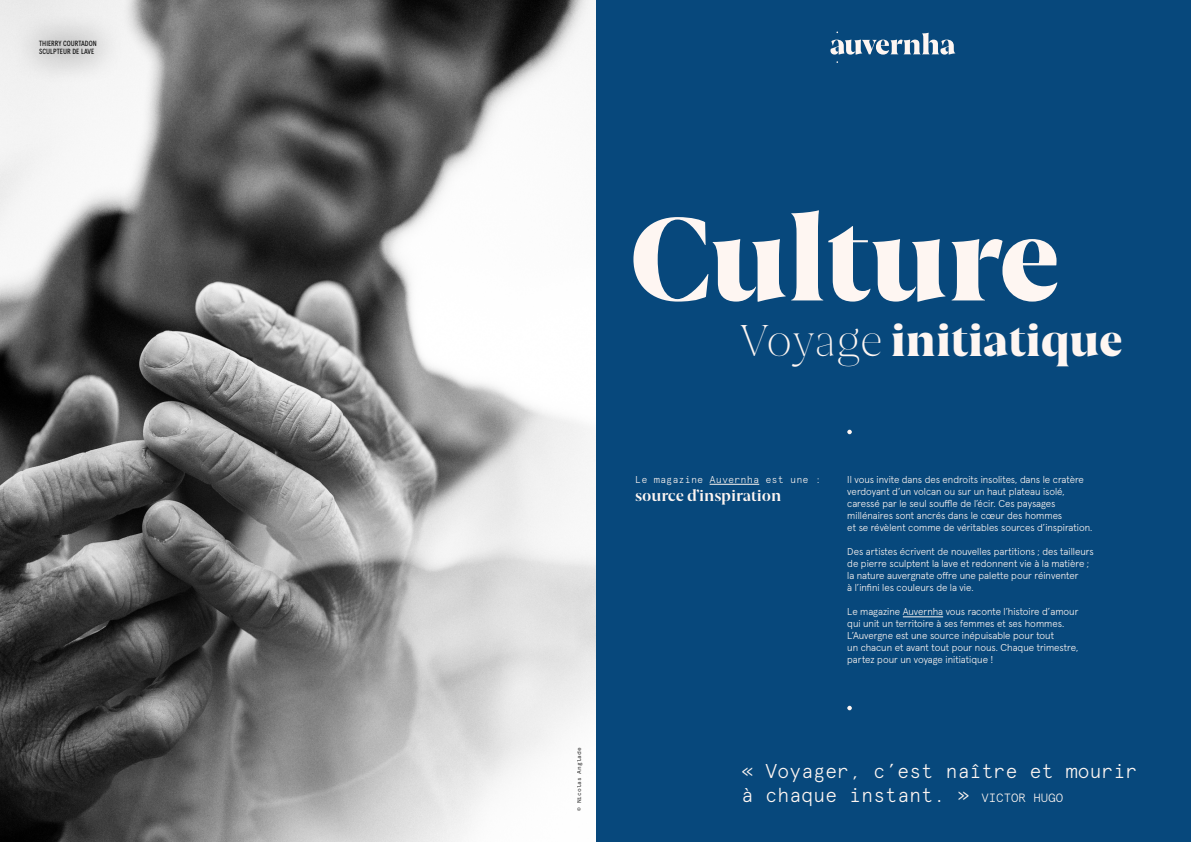
<style>
.page{position:relative;width:1191px;height:842px;background:#07487c}
.page>*{position:absolute;margin:0;border:0;box-sizing:border-box;transform-origin:0 0}
.t1{font:900 112.7px "Joane";color:#fef6f2}
.t2{font:900 43px "Joane";color:#fef6f2}
.t3{font:300 20px/24px "Apercu Mono Pro";letter-spacing:-.02em;color:#fef6f2}
.t4{font:700 15px "Joane";letter-spacing:-.005em;color:#fef6f2}
.t5{font:300 10px/12px "Apercu Pro";color:#fef6f2}
.t6{font:300 10px "Apercu Mono Pro";color:#fef6f2}
.t7{font:7.5px/8px "Apercu Condensed Pro";color:#000}
.t8{font:500 6px "Apercu Mono Pro";color:#000}
.s1{font-weight:100}
.s2{font-size:12px}
</style>
<div class="page">
<img style="left:0;top:0;width:595px;height:842px">
<svg style="left:830px;top:32px;width:125px;height:23px"></svg>
<hr style="left:709px;top:484px;width:50px;height:1px;background:#fef6f2">
<hr style="left:903px;top:616px;width:40px;height:1px;background:#fef6f2">
<svg style="left:847px;top:430px;width:5px;height:4px"></svg>
<svg style="left:847px;top:706px;width:5px;height:4px"></svg>
<div style="left:11px;top:10px;width:116px;height:76px;background:#000;opacity:.3"></div>
<p class="t7" style="left:39px;top:39px;width:59px">THIERRY COURTADON<br>SCULPTEUR DE LAVE</p>
<p class="t8" style="left:574px;top:811px;width:65px;rotate:-90deg">© Nicolas Anglade</p>
<h1 class="t1" style="left:629px;top:178px;width:432px">Culture</h1>
<h2 class="t2" style="left:741px;top:309px;width:383px"><span class="s1">Voyage</span> initiatique</h2>
<p class="t6" style="left:635px;top:471px;width:187px">Le magazine Auvernha est une :</p>
<h3 class="t4" style="left:635px;top:485px;width:148px">source d’inspiration</h3>
<p class="t5" style="left:847px;top:473px;width:247px">Il vous invite dans des endroits insolites, dans le cratère verdoyant d’un volcan ou sur un haut plateau isolé, caressé par le seul souffle de l’écir. Ces paysages millénaires sont ancrés dans le cœur des hommes<br>et se révèlent comme de véritables sources d’inspiration.</p>
<p class="t5" style="left:847px;top:545px;width:248px">Des artistes écrivent de nouvelles partitions ; des tailleurs de pierre sculptent la lave et redonnent vie à la matière ; la nature auvergnate offre une palette pour réinventer<br>à l’infini les couleurs de la vie.</p>
<p class="t5" style="left:847px;top:605px;width:233px">Le magazine Auvernha vous raconte l’histoire d’amour qui unit un territoire à ses femmes et ses hommes.<br>L’Auvergne est une source inépuisable pour tout<br>un chacun et avant tout pour nous. Chaque trimestre, partez pour un voyage initiatique !</p>
<h3 class="t3" style="left:741px;top:758px;width:398px">« Voyager, c’est naître et mourir à chaque instant. » <span class="s2">VICTOR HUGO</span></h3>
</div>
